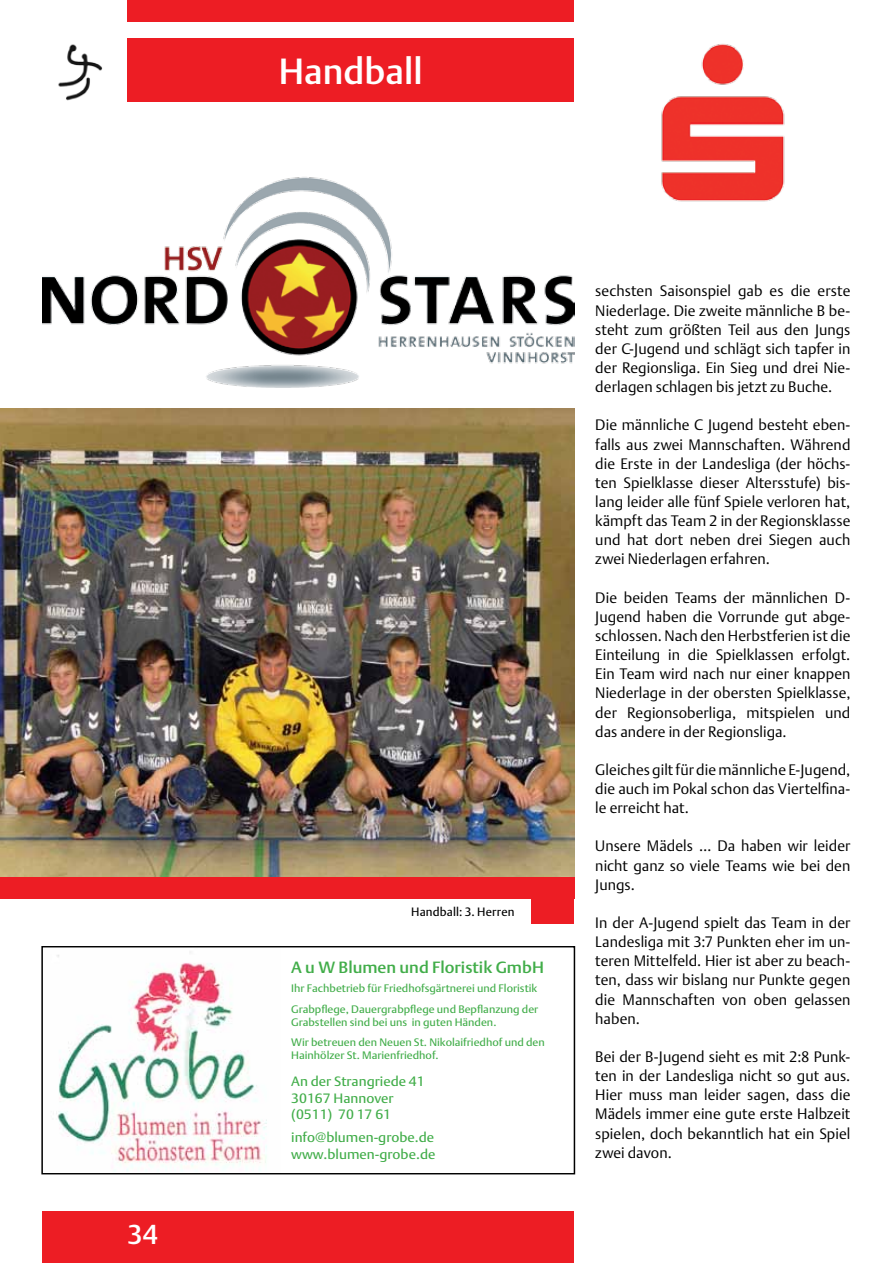
<style>
.page{position:relative;width:893px;height:1263px;background:#fff}
.page>*{position:absolute;margin:0;border:0;box-sizing:border-box;transform-origin:0 0}
.t1{font:36px "DTL Argo T Medium";color:#fff}
.t2{font:27px "DTL Argo T Medium";color:#fff}
.t3{font:16.05px "DTL Argo T Medium";color:#41ad49;scale:1.05 1}
.t4{font:15px/19.2px "DTL Argo T Light";color:#000;text-align:justify}
.t5{font:13.5px/16px "DTL Argo T";color:#41ad49;scale:1.05 1}
.t6{font:12px "DTL Argo T";letter-spacing:.01em;color:#000}
.t7{font:10.8px/20.5px "DTL Argo T";color:#41ad49;scale:1.05 1}
</style>
<div class="page">
<div style="left:128px;top:0;width:446px;height:21px;background:#ed1d24"></div>
<div style="left:128px;top:38px;width:446px;height:64px;background:#ed1d24"></div>
<div style="left:43px;top:1212px;width:531px;height:51px;background:#ed1d24"></div>
<img style="left:43px;top:177px;width:531px;height:211px">
<img style="left:661px;top:44px;width:124px;height:158px">
<img style="left:56px;top:952px;width:211px;height:220px">
<div style="left:41px;top:946px;width:534px;height:228px;border:1px solid #000"></div>
<img style="left:0;top:408px;width:574px;height:469px">
<div style="left:0;top:877px;width:574px;height:22px;background:#ed1d24"></div>
<div style="left:531px;top:877px;width:43px;height:47px;background:#ed1d24"></div>
<img style="left:58px;top:44px;width:45px;height:57px">
<h2 class="t2" style="left:128px;top:1218px;width:32px">34</h2>
<h1 class="t1" style="left:279px;top:50px;width:145px">Handball</h1>
<p class="t6" style="left:411px;top:904px;width:105px">Handball: 3. Herren</p>
<p class="t3" style="left:291px;top:957px;width:242px">A u W Blumen und Floristik GmbH</p>
<p class="t7" style="left:291px;top:978px;width:237px">Ihr Fachbetrieb für Friedhofsgärtnerei und Floristik<br>Grabpflege, Dauergrabpflege und Bepflanzung der</p>
<p class="t7" style="left:291px;top:1011px;width:243px">Grabstellen sind bei uns in guten Händen.<br>Wir betreuen den Neuen St. Nikolaifriedhof und den</p>
<p class="t7" style="left:291px;top:1045px;width:142px">Hainhölzer St. Marienfriedhof.</p>
<p class="t5" style="left:291px;top:1073px;width:129px">An der Strangriede 41<br>30167 Hannover (0511) 70 17 61</p>
<p class="t5" style="left:291px;top:1129px;width:139px">info@blumen-grobe.de www.blumen-grobe.de</p>
<p class="t4" style="left:595px;top:281px;width:257px">sechsten Saisonspiel gab es die erste Niederlage. Die zweite männliche B be&shy;steht zum größten Teil aus den Jungs der C-Jugend und schlägt sich tapfer in der Regionsliga. Ein Sieg und drei Nie&shy;derlagen schlagen bis jetzt zu Buche.</p>
<p class="t4" style="left:595px;top:415px;width:257px">Die männliche C Jugend besteht eben&shy;falls aus zwei Mannschaften. Während die Erste in der Landesliga (der höchs&shy;ten Spielklasse dieser Altersstufe) bis&shy;lang leider alle fünf Spiele verloren hat, kämpft das Team 2 in der Regionsklasse und hat dort neben drei Siegen auch zwei Niederlagen erfahren.</p>
<p class="t4" style="left:595px;top:588px;width:257px">Die beiden Teams der männlichen D-Jugend haben die Vorrunde gut abge&shy;schlossen. Nach den Herbstferien ist die Einteilung in die Spielklassen erfolgt.<br>Ein Team wird nach nur einer knappen Niederlage in der obersten Spielklasse, der Regionsoberliga, mitspielen und das andere in der Regionsliga.</p>
<p class="t4" style="left:595px;top:760px;width:257px">Gleiches gilt für die männliche E-Jugend, die auch im Pokal schon das Viertelfina&shy;le erreicht hat.</p>
<p class="t4" style="left:595px;top:836px;width:257px">Unsere Mädels … Da haben wir leider nicht ganz so viele Teams wie bei den Jungs.</p>
<p class="t4" style="left:595px;top:913px;width:257px">In der A-Jugend spielt das Team in der Landesliga mit 3:7 Punkten eher im un&shy;teren Mittelfeld. Hier ist aber zu beach&shy;ten, dass wir bislang nur Punkte gegen die Mannschaften von oben gelassen haben.</p>
<p class="t4" style="left:595px;top:1047px;width:257px">Bei der B-Jugend sieht es mit 2:8 Punk&shy;ten in der Landesliga nicht so gut aus.<br>Hier muss man leider sagen, dass die Mädels immer eine gute erste Halbzeit spielen, doch bekanntlich hat ein Spiel zwei davon.</p>
</div>
